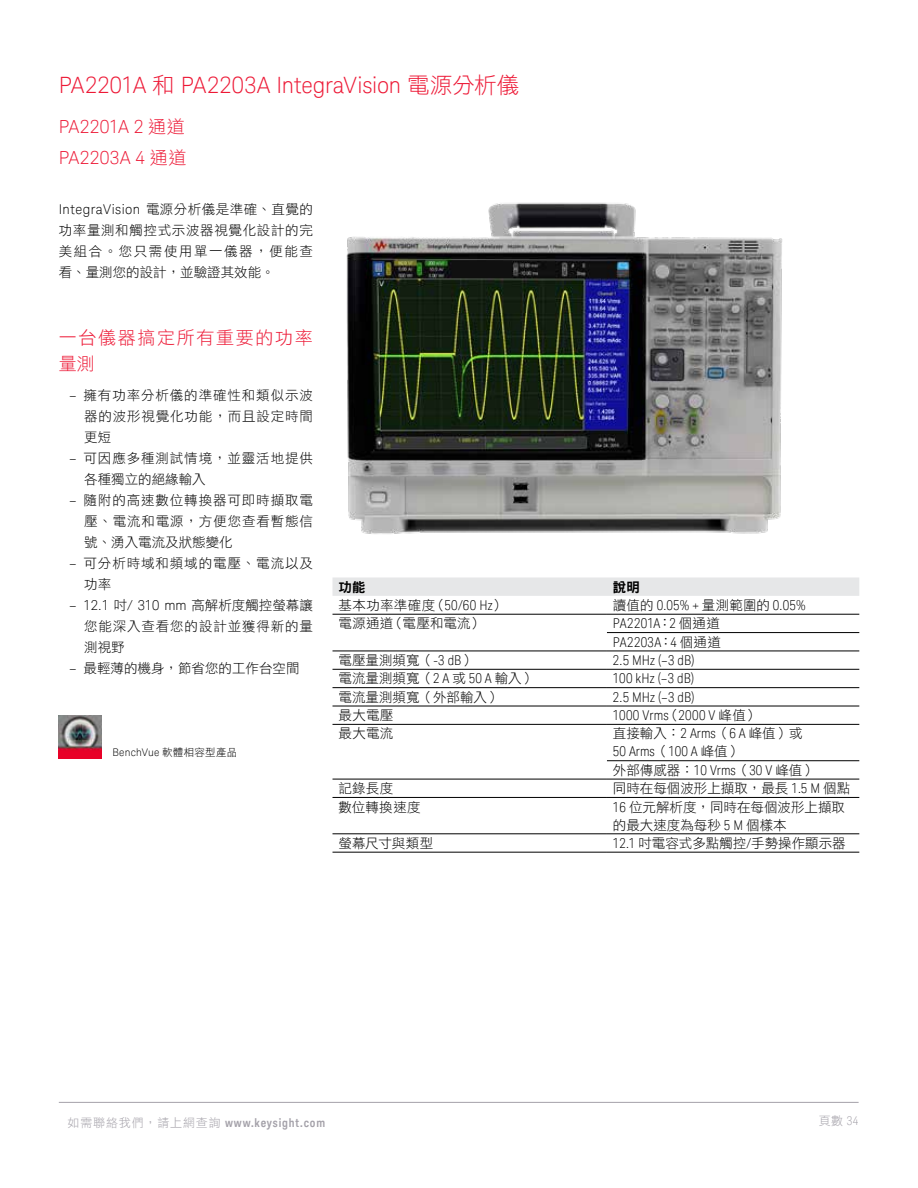
<style>
.page{position:relative;width:918px;height:1188px;background:#fff}
.page>*{position:absolute;margin:0;border:0;box-sizing:border-box;transform-origin:0 0}
.t1{font:300 22.5px "Keysight Sans";letter-spacing:-.005em;color:#ed1936}
.t2{font:300 18px/31px "Keysight Sans";letter-spacing:.01em;color:#ed1936}
.t3{font:18px/25.5px "DF Hei Std W3";letter-spacing:.095em;color:#ed1936}
.t4{font:13.5px/21px "DF Hei Std W3";letter-spacing:.025em;color:#000;text-align:justify}
.t5{font:13.5px/18px "DF Hei Std W3";color:#000}
.t6{font:300 condensed 13.5px/18.3px "Keysight Sans";letter-spacing:.015em;color:#000}
.t7{font:13.5px/21px "DF Hei Std W3";letter-spacing:.065em;color:#000}
.t8{font:300 13.5px "Keysight Sans";letter-spacing:.035em;color:#000}
.t9{font:13.5px "DF Hei Std W9";color:#000}
.t10{font:700 12px "Keysight Sans Condensed";letter-spacing:.07em;color:#a4a1a9}
.t11{font:12px "DF Hei Std W3";color:#a4a1a9}
.t12{font:300 10.5px "Keysight Sans";letter-spacing:.015em;color:#000}
.s1{font-family:"DF Hei Std W3";font-weight:400}
.s2{font-family:"Keysight Sans";font-weight:300}
.s3{font-family:"Keysight Sans";font-weight:300;font-stretch:condensed}
.s4{font-family:"DF Hei Std W3";font-weight:400;font-stretch:normal}
</style>
<div class="page">
<hr style="left:59px;top:1102px;width:800px;height:1px;background:#a4a1a9">
<div style="left:333px;top:578px;width:526px;height:18px;background:#e6e7e8"></div>
<hr style="left:333px;top:614px;width:274px;height:1px;background:#000">
<hr style="left:607px;top:614px;width:252px;height:1px;background:#000">
<hr style="left:607px;top:632px;width:252px;height:1px;background:#000">
<hr style="left:333px;top:651px;width:274px;height:1px;background:#000">
<hr style="left:607px;top:651px;width:252px;height:1px;background:#000">
<hr style="left:333px;top:669px;width:274px;height:1px;background:#000">
<hr style="left:607px;top:669px;width:252px;height:1px;background:#000">
<hr style="left:333px;top:687px;width:274px;height:1px;background:#000">
<hr style="left:607px;top:687px;width:252px;height:1px;background:#000">
<hr style="left:333px;top:706px;width:274px;height:1px;background:#000">
<hr style="left:607px;top:706px;width:252px;height:1px;background:#000">
<hr style="left:333px;top:724px;width:274px;height:1px;background:#000">
<hr style="left:607px;top:724px;width:252px;height:1px;background:#000">
<hr style="left:607px;top:760px;width:252px;height:1px;background:#000">
<hr style="left:333px;top:779px;width:274px;height:1px;background:#000">
<hr style="left:607px;top:779px;width:252px;height:1px;background:#000">
<hr style="left:333px;top:797px;width:274px;height:1px;background:#000">
<hr style="left:607px;top:797px;width:252px;height:1px;background:#000">
<hr style="left:333px;top:833px;width:274px;height:1px;background:#000">
<hr style="left:607px;top:833px;width:252px;height:1px;background:#000">
<hr style="left:333px;top:852px;width:274px;height:1px;background:#000">
<hr style="left:607px;top:852px;width:252px;height:1px;background:#000">
<img style="left:346px;top:202px;width:436px;height:332px">
<img style="left:59px;top:715px;width:43px;height:44px">
<h1 class="t1" style="left:59px;top:72px;width:462px">PA2201A <span class="s1">和</span> PA2203A IntegraVision <span class="s1">電源分析儀</span></h1>
<h2 class="t2" style="left:59px;top:111px;width:129px">PA2201A 2 <span class="s1">通道<br></span>PA2203A 4 <span class="s1">通道</span></h2>
<p class="t8" style="left:59px;top:202px;width:256px">IntegraVision <span class="s1">電源分析儀是準確、直覺的</span></p>
<p class="t4" style="left:59px;top:220px;width:256px">功率量測和觸控式示波器視覺化設計的完美組合。您只需使用單一儀器，便能查看、量測您的設計，並驗證其效能。</p>
<h2 class="t3" style="left:59px;top:325px;width:256px">一台儀器搞定所有重要的功率量測</h2>
<p class="t4" style="left:84px;top:384px;width:230px;text-indent:-15px"><span class="s2">–</span> 擁有功率分析儀的準確性和類似示波器的波形視覺化功能，而且設定時間更短</p>
<p class="t7" style="left:84px;top:447px;width:230px;text-indent:-15px"><span class="s2">–</span> 可因應多種測試情境，並靈活地提供各種獨立的絕緣輸入</p>
<p class="t4" style="left:84px;top:489px;width:230px;text-indent:-15px"><span class="s2">–</span> 隨附的高速數位轉換器可即時擷取電壓、電流和電源，方便您查看暫態信號、湧入電流及狀態變化</p>
<p class="t7" style="left:84px;top:552px;width:230px;text-indent:-15px"><span class="s2">–</span> 可分析時域和頻域的電壓、電流以及功率</p>
<p class="t8" style="left:69px;top:597px;width:245px">– 12.1 <span class="s1">吋</span>/ 310 mm <span class="s1">高解析度觸控螢幕讓</span></p>
<p class="t7" style="left:84px;top:615px;width:230px">您能深入查看您的設計並獲得新的量測視野</p>
<p class="t5" style="left:69px;top:659px;width:232px"><span class="s2">–</span> 最輕薄的機身，節省您的工作台空間</p>
<p class="t12" style="left:112px;top:746px;width:127px">BenchVue <span class="s1">軟體相容型產品</span></p>
<p class="t9" style="left:339px;top:579px;width:28px">功能</p>
<p class="t9" style="left:613px;top:579px;width:29px">說明</p>
<p class="t4" style="left:339px;top:594px;width:168px">基本功率準確度（<span class="s3">50/60 Hz</span>）</p>
<p class="t6" style="left:613px;top:596px;width:194px"><span class="s4">讀值的</span> 0.05% + <span class="s4">量測範圍的</span> 0.05%</p>
<p class="t4" style="left:339px;top:613px;width:146px">電源通道（電壓和電流）</p>
<p class="t6" style="left:613px;top:614px;width:110px">PA2201A<span class="s4">：</span>2 <span class="s4">個通道<br></span>PA2203A<span class="s4">：</span>4 <span class="s4">個通道</span></p>
<p class="t4" style="left:339px;top:649px;width:138px">電壓量測頻寬（<span class="s3">-3 dB</span>）</p>
<p class="t6" style="left:613px;top:651px;width:83px">2.5 MHz (–3 dB)</p>
<p class="t5" style="left:339px;top:669px;width:198px">電流量測頻寬（<span class="s3">2 A</span> 或 <span class="s3">50 A</span> 輸入）</p>
<p class="t6" style="left:613px;top:669px;width:83px">100 kHz (–3 dB)</p>
<p class="t5" style="left:339px;top:688px;width:163px">電流量測頻寬（外部輸入）</p>
<p class="t6" style="left:613px;top:688px;width:83px">2.5 MHz (–3 dB)</p>
<p class="t4" style="left:339px;top:705px;width:56px">最大電壓</p>
<p class="t6" style="left:613px;top:706px;width:147px">1000 Vrms<span class="s4">（</span>2000 V <span class="s4">峰值）</span></p>
<p class="t4" style="left:339px;top:723px;width:56px">最大電流</p>
<p class="t4" style="left:613px;top:723px;width:191px">直接輸入：<span class="s3">2 Arms</span>（<span class="s3">6 A</span> 峰值）或</p>
<p class="t6" style="left:613px;top:743px;width:130px">50 Arms<span class="s4">（</span>100 A <span class="s4">峰值）</span></p>
<p class="t4" style="left:613px;top:759px;width:204px">外部傳感器：<span class="s3">10 Vrms</span>（<span class="s3">30 V</span> 峰值）</p>
<p class="t4" style="left:339px;top:778px;width:56px">記錄長度</p>
<p class="t5" style="left:613px;top:779px;width:239px">同時在每個波形上擷取，最長 <span class="s3">1.5 M</span> 個點</p>
<p class="t4" style="left:339px;top:796px;width:84px">數位轉換速度</p>
<p class="t5" style="left:613px;top:797px;width:234px"><span class="s3">16</span> 位元解析度，同時在每個波形上擷取的最大速度為每秒 <span class="s3">5 M</span> 個樣本</p>
<p class="t5" style="left:339px;top:834px;width:96px">螢幕尺寸與類型</p>
<p class="t5" style="left:613px;top:834px;width:234px"><span class="s3">12.1</span> 吋電容式多點觸控<span class="s3">/</span>手勢操作顯示器</p>
<p class="t10" style="left:68px;top:1115px;width:259px"><span class="s1">如需聯絡我們，請上網查詢</span> www.keysight.com</p>
<p class="t11" style="left:819px;top:1114px;width:41px">頁數 <span class="s3">34</span></p>
</div>
